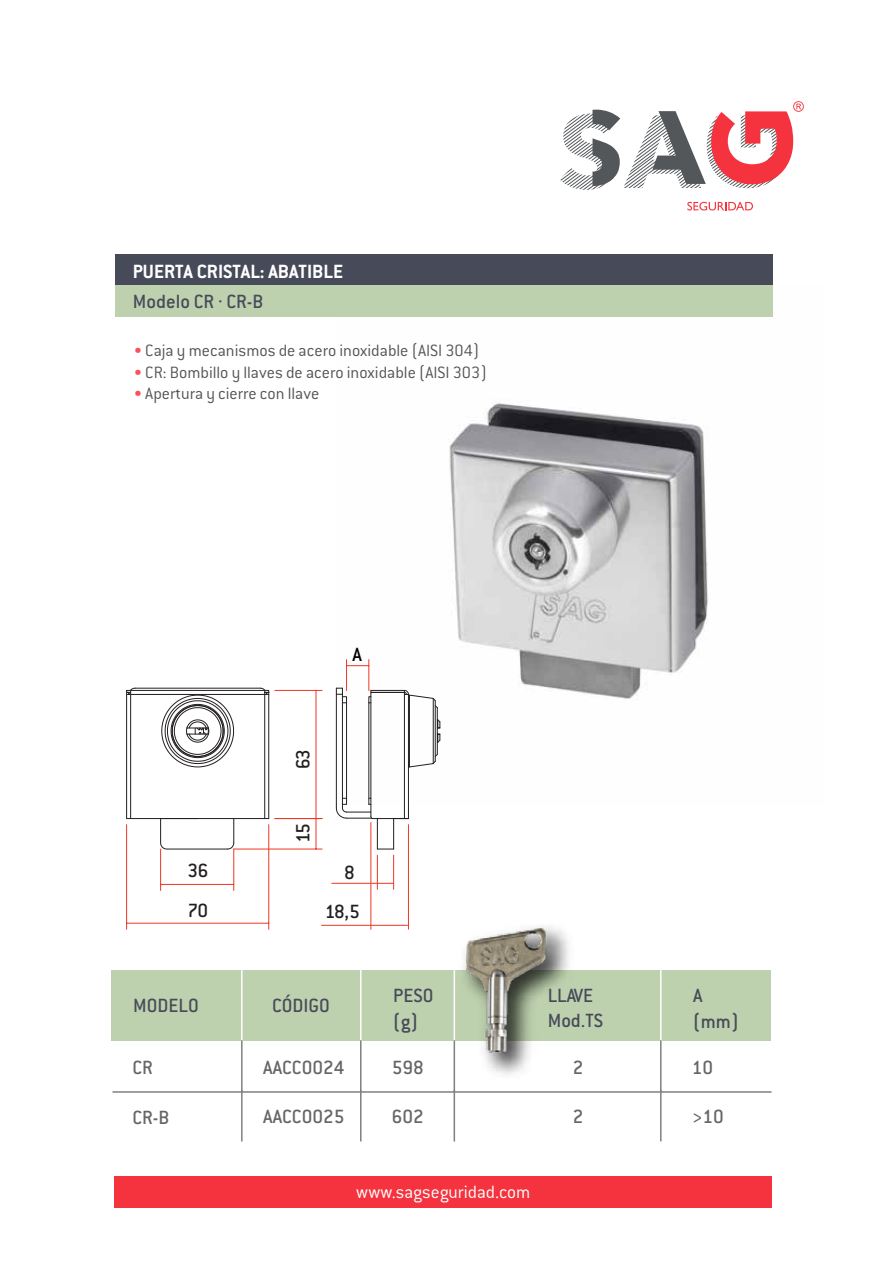
<style>
.page{position:relative;width:893px;height:1263px;background:#fff}
.page>*{position:absolute;margin:0;border:0;box-sizing:border-box;transform-origin:0 0}
.t1{font:500 21px/25.2px "Conduit ITC";color:#474b59}
.t2{font:500 21px "Conduit ITC";color:#656668}
.t3{font:700 21px "Conduit ITC";color:#fff}
.t4{font:500 21px "Conduit ITC";letter-spacing:-.06em;color:#231f20}
.t5{font:500 21px "Conduit ITC";color:#000}
.t6{font:300 19.5px "Conduit ITC";color:#fff}
.t7{font:300 18px "Conduit ITC";color:#545456}
.s1{color:#fb5058}
</style>
<div class="page">
<img style="left:336px;top:403px;width:372px;height:296px">
<div style="left:115px;top:254px;width:658px;height:32px;background:#474b59"></div>
<div style="left:115px;top:285px;width:658px;height:32px;background:#bed1ae"></div>
<div style="left:115px;top:1176px;width:657px;height:32px;background:#f5333f"></div>
<svg style="left:687px;top:202px;width:66px;height:8px"></svg>
<svg style="left:560px;top:101px;width:244px;height:89px"></svg>
<div style="left:112px;top:970px;width:659px;height:71px;background:#bed1ae"></div>
<hr style="left:241px;top:969px;width:2px;height:72px;background:#fff">
<hr style="left:360px;top:969px;width:2px;height:72px;background:#fff">
<hr style="left:241px;top:1040px;width:2px;height:52px;background:#7e8083">
<hr style="left:360px;top:1040px;width:2px;height:52px;background:#7e8083">
<hr style="left:241px;top:1090px;width:2px;height:51px;background:#7e8083">
<hr style="left:360px;top:1090px;width:2px;height:51px;background:#7e8083">
<hr style="left:454px;top:1090px;width:1px;height:51px;background:#7e8083">
<hr style="left:660px;top:969px;width:2px;height:72px;background:#fff">
<hr style="left:660px;top:1040px;width:2px;height:52px;background:#7e8083">
<hr style="left:660px;top:1090px;width:2px;height:51px;background:#7e8083">
<hr style="left:112px;top:1091px;width:659px;height:2px;background:#7e8083">
<img style="left:436px;top:926px;width:156px;height:167px">
<img style="left:452px;top:927px;width:104px;height:130px">
<hr style="left:346px;top:660px;width:1px;height:31px;background:#ee3824">
<hr style="left:368px;top:660px;width:1px;height:31px;background:#ee3824">
<svg style="left:347px;top:665px;width:21px;height:1px"></svg>
<hr style="left:370px;top:823px;width:1px;height:106px;background:#ee3824">
<hr style="left:408px;top:825px;width:1px;height:104px;background:#ee3824">
<hr style="left:268px;top:825px;width:1px;height:104px;background:#ee3824">
<hr style="left:126px;top:825px;width:1px;height:104px;background:#ee3824">
<hr style="left:127px;top:923px;width:142px;height:1px;background:#ee3824">
<hr style="left:275px;top:690px;width:47px;height:1px;background:#ee3824">
<hr style="left:316px;top:690px;width:1px;height:128px;background:#ee3824">
<svg style="left:126px;top:687px;width:144px;height:163px"></svg>
<hr style="left:161px;top:818px;width:37px;height:1px;background:#231f20">
<hr style="left:233px;top:849px;width:1px;height:41px;background:#ee3824">
<hr style="left:160px;top:849px;width:1px;height:41px;background:#ee3824">
<hr style="left:161px;top:884px;width:73px;height:1px;background:#ee3824">
<svg style="left:377px;top:849px;width:17px;height:1px"></svg>
<svg style="left:335px;top:688px;width:106px;height:131px"></svg>
<hr style="left:393px;top:818px;width:1px;height:31px;background:#231f20">
<hr style="left:377px;top:818px;width:1px;height:31px;background:#231f20">
<hr style="left:393px;top:855px;width:1px;height:34px;background:#ee3824">
<hr style="left:377px;top:855px;width:1px;height:34px;background:#ee3824">
<hr style="left:332px;top:883px;width:62px;height:1px;background:#ee3824">
<hr style="left:322px;top:925px;width:85px;height:1px;background:#ee3824">
<hr style="left:275px;top:818px;width:47px;height:1px;background:#ee3824">
<hr style="left:234px;top:849px;width:88px;height:1px;background:#ee3824">
<hr style="left:316px;top:818px;width:1px;height:31px;background:#ee3824">
<p class="t3" style="left:133px;top:259px;width:212px">PUERTA CRISTAL: ABATIBLE</p>
<p class="t1" style="left:133px;top:289px;width:132px">Modelo CR · CR-B</p>
<p class="t7" style="left:134px;top:341px;width:346px"><span class="s1">•</span> Caja y mecanismos de acero inoxidable (AISI 304)</p>
<p class="t7" style="left:134px;top:362px;width:354px"><span class="s1">•</span> CR: Bombillo y llaves de acero inoxidable (AISI 303)</p>
<p class="t7" style="left:134px;top:384px;width:187px"><span class="s1">•</span> Apertura y cierre con llave</p>
<p class="t5" style="left:352px;top:643px;width:11px">A</p>
<p class="t4" style="left:188px;top:859px;width:23px">36</p>
<p class="t4" style="left:188px;top:898px;width:22px">70</p>
<p class="t4" style="left:291px;top:769px;width:22px;rotate:-90deg">63</p>
<p class="t4" style="left:291px;top:843px;width:21px;rotate:-90deg">15</p>
<p class="t4" style="left:344px;top:860px;width:12px">8</p>
<p class="t4" style="left:325px;top:899px;width:37px">18,5</p>
<p class="t1" style="left:133px;top:993px;width:67px">MODELO</p>
<p class="t1" style="left:272px;top:993px;width:59px">CÓDIGO</p>
<p class="t1" style="left:393px;top:983px;width:42px">PESO (g)</p>
<p class="t2" style="left:132px;top:1056px;width:22px">CR</p>
<p class="t2" style="left:263px;top:1055px;width:83px">AACC0024</p>
<p class="t2" style="left:392px;top:1055px;width:34px">598</p>
<p class="t2" style="left:132px;top:1105px;width:39px">CR-B</p>
<p class="t2" style="left:263px;top:1105px;width:83px">AACC0025</p>
<p class="t2" style="left:392px;top:1105px;width:34px">602</p>
<p class="t1" style="left:548px;top:982px;width:57px">LLAVE<br>Mod.TS</p>
<p class="t2" style="left:573px;top:1055px;width:12px">2</p>
<p class="t2" style="left:573px;top:1105px;width:12px">2</p>
<p class="t6" style="left:356px;top:1181px;width:176px">www.sagseguridad.com</p>
<p class="t1" style="left:693px;top:983px;width:47px">A (mm)</p>
<p class="t2" style="left:692px;top:1055px;width:23px">10</p>
<p class="t2" style="left:692px;top:1105px;width:34px">&gt;10</p>
</div>
